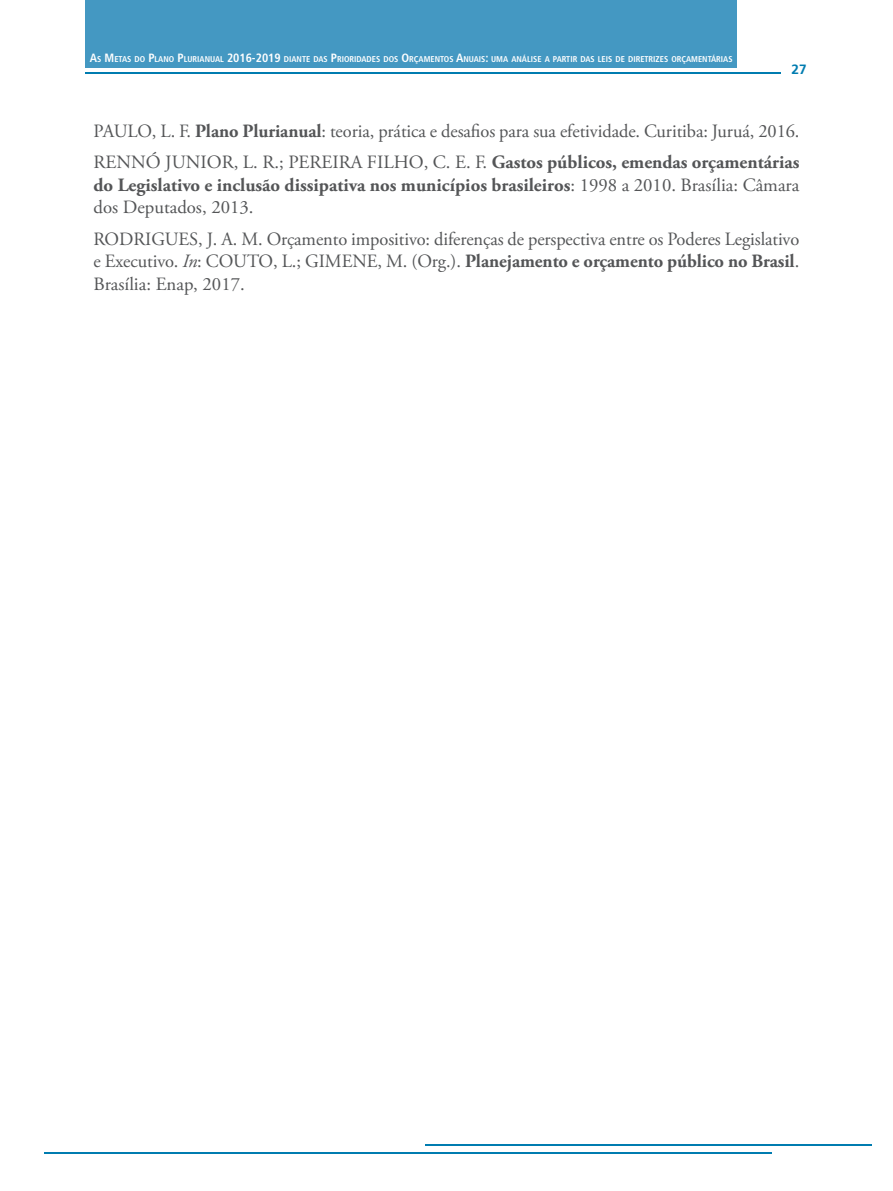
<style>
.page{position:relative;width:893px;height:1191px;background:#fff}
.page>*{position:absolute;margin:0;border:0;box-sizing:border-box;transform-origin:0 0}
.Referência_Texto{font:18.75px/22.5px "Adobe Garamond Pro";letter-spacing:-.005em;color:#545557;text-align:justify}
.Referência_Texto-2{font:700 18.75px/22.5px "Adobe Garamond Pro";color:#545557;text-align:justify}
.t1{font:700 13.5px "Frutiger LT Pro";color:#007cb0}
.t2{font:700 condensed 8.4px "Frutiger LT Pro";color:#fff}
.s1{font-size:12px}
.s2{font-weight:700}
.s3{font-weight:400}
.s4{font-style:italic}
</style>
<div class="page">
<hr style="left:86px;top:72px;width:695px;height:2px;background:#007cb0">
<hr style="left:425px;top:1144px;width:447px;height:1px;background:#007cb0">
<hr style="left:44px;top:1152px;width:727px;height:1px;background:#007cb0">
<div style="left:86px;top:0;width:651px;height:67px;background:#4498c2"></div>
<p class="t2" style="left:90px;top:54px;width:644px"><span class="s1">A</span>S <span class="s1">M</span>ETAS DO <span class="s1">P</span>LANO <span class="s1">P</span>LURIANUAL <span class="s1">2016-2019</span> DIANTE DAS <span class="s1">P</span>RIORIDADES DOS <span class="s1">O</span>RÇAM ENTOS <span class="s1">A</span>NUAIS<span class="s1">:</span> UMA ANÁLISE A PARTIR DAS LEIS DE DIRETRIZES ORÇAM ENTÁRIAS</p>
<p class="t1" style="left:791px;top:61px;width:17px">27</p>
<p class="Referência_Texto" style="left:94px;top:120px;width:707px">PAULO, L. F. <span class="s2">Plano Plurianual</span>: teoria, prática e desafios para sua efetividade. Curitiba: Juruá, 2016.</p>
<p class="Referência_Texto-2" style="left:94px;top:151px;width:707px"><span class="s3">RENNÓ JUNIOR, L. R.; PEREIRA FILHO, C. E. F.</span> Gastos públicos, emendas orçamentárias do Legislativo e inclusão dissipativa nos municípios brasileiros<span class="s3">: 1998 a 2010. Brasília: Câmara dos Deputados, 2013.</span></p>
<p class="Referência_Texto" style="left:94px;top:228px;width:707px">RODRIGUES, J. A. M. Orçamento impositivo: diferenças de perspectiva entre os Poderes Legislativo e Executivo. <span class="s4">In</span>: COUTO, L.; GIMENE, M. (Org.). <span class="s2">Planejamento e orçamento público no Brasil</span>.<br>Brasília: Enap, 2017.</p>
</div>
